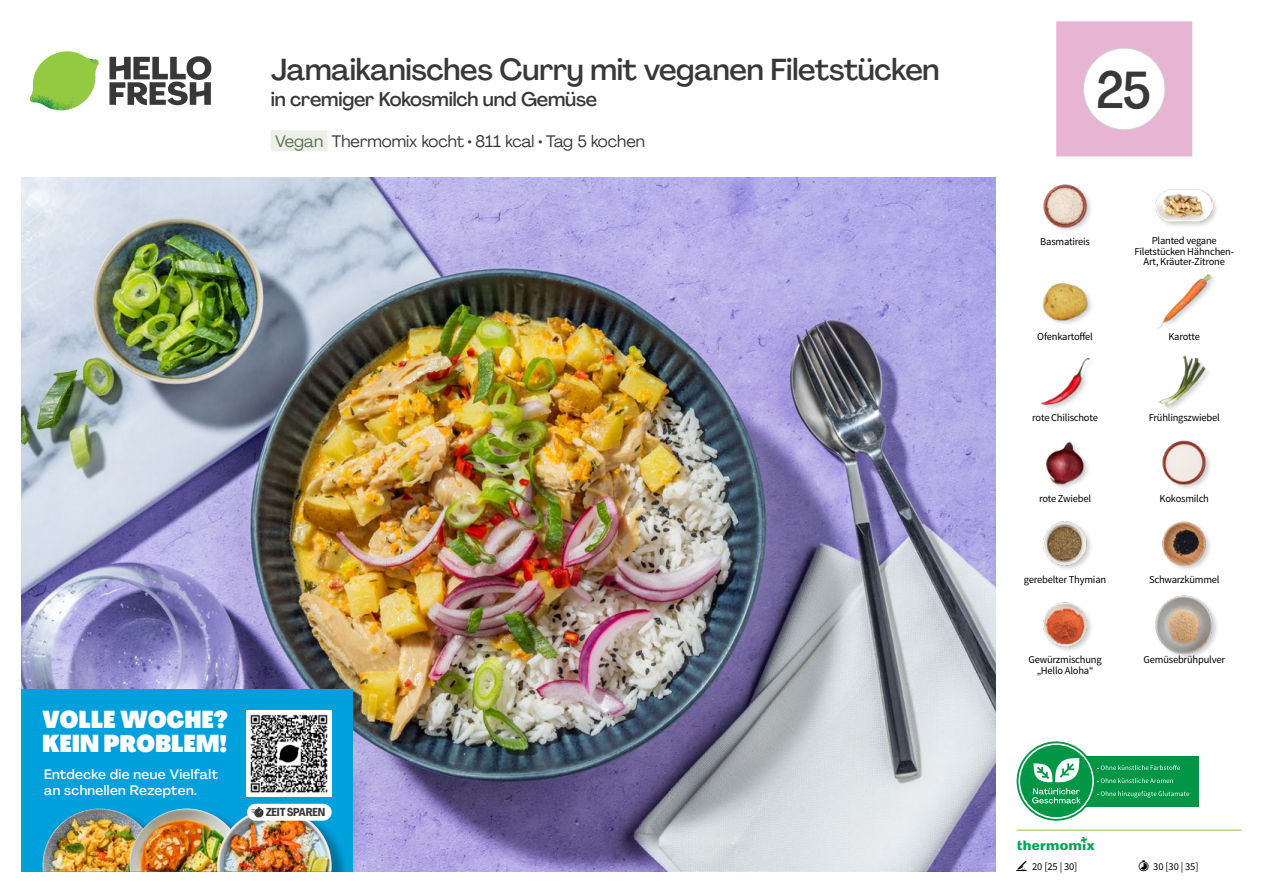
<style>
.page{position:relative;width:1263px;height:893px;background:#fff}
.page>*{position:absolute;margin:0;border:0;box-sizing:border-box;transform-origin:0 0}
.t1{font:500 51.3px "Agrandir";color:#383839;scale:.93 1}
.t2{font:500 30px "Agrandir";letter-spacing:-.01em;color:#383839}
.t3{font:900 24px/24px "Agrandir Tight";letter-spacing:.015em;color:#fff}
.t4{font:500 19.5px "Agrandir";letter-spacing:-.01em;color:#383839}
.t5{font:16.5px "Agrandir";color:#383839}
.t6{font:500 13.5px/15.8px "Agrandir";letter-spacing:.025em;color:#fff}
.t7{font:700 11.25px "Agrandir Tight";letter-spacing:-.01em;color:#383839}
.t8{font:10.5px/10.5px "Source Sans Pro";letter-spacing:-.02em;color:#000;text-align:center}
.s1{color:#58714a}
</style>
<div class="page">
<svg style="left:109px;top:56px;width:102px;height:49px"></svg>
<svg style="left:34px;top:51px;width:62px;height:41px"></svg>
<img style="left:67px;top:51px;width:32px;height:27px">
<img style="left:33px;top:74px;width:59px;height:11px">
<img style="left:30px;top:78px;width:60px;height:32px">
<img style="left:65px;top:85px;width:27px;height:25px">
<div style="left:271px;top:130px;width:57px;height:21px;background:#edf0ea"></div>
<hr style="left:1016px;top:830px;width:226px;height:1px;background:#94c942">
<div style="left:1083px;top:756px;width:116px;height:50px;background:#009645"></div>
<svg style="left:1016px;top:741px;width:173px;height:80px"></svg>
<img style="left:21px;top:177px;width:974px;height:695px">
<div style="left:1056px;top:21px;width:136px;height:135px;background:#e7b4d3"></div>
<div style="left:1083px;top:48px;width:82px;height:82px;background:#fff;border-radius:50%"></div>
<div style="left:1083px;top:48px;width:82px;height:82px;border:1px solid #d1d3d4;border-radius:50%"></div>
<img style="left:1043px;top:184px;width:48px;height:47px">
<div style="left:1155px;top:189px;width:64px;height:40px;background:#000;opacity:.2"></div>
<img style="left:1156px;top:189px;width:57px;height:36px">
<img style="left:1157px;top:274px;width:56px;height:55px">
<img style="left:1042px;top:283px;width:50px;height:41px">
<img style="left:1040px;top:358px;width:50px;height:51px">
<img style="left:1158px;top:355px;width:51px;height:55px">
<img style="left:1162px;top:521px;width:48px;height:49px">
<div style="left:1155px;top:595px;width:65px;height:65px;background:#000;opacity:.2"></div>
<img style="left:1155px;top:596px;width:58px;height:57px">
<img style="left:1043px;top:602px;width:48px;height:49px">
<img style="left:1043px;top:521px;width:48px;height:48px">
<img style="left:1045px;top:441px;width:43px;height:47px">
<img style="left:1162px;top:440px;width:48px;height:49px">
<div style="left:21px;top:689px;width:332px;height:183px;background:#00a0dc"></div>
<img style="left:43px;top:809px;width:87px;height:63px">
<img style="left:130px;top:809px;width:87px;height:63px">
<div style="left:219px;top:808px;width:126px;height:64px;background:#000;opacity:.3"></div>
<img style="left:217px;top:809px;width:115px;height:63px">
<div style="left:247px;top:804px;width:85px;height:17px;background:#fff;border-radius:8px"></div>
<svg style="left:251px;top:807px;width:12px;height:10px"></svg>
<img style="left:246px;top:711px;width:85px;height:85px">
<h2 class="t2" style="left:271px;top:51px;width:670px">Jamaikanisches Curry mit veganen Filetstücken</h2>
<h3 class="t4" style="left:271px;top:87px;width:328px">in cremiger Kokosmilch und Gemüse</h3>
<h3 class="t5" style="left:275px;top:131px;width:371px"><span class="s1">Vegan</span> Thermomix kocht • 811 kcal • Tag 5 kochen</h3>
<h3 class="t3" style="left:43px;top:708px;width:187px">VOLLE WOCHE?<br>KEIN PROBLEM!</h3>
<p class="t6" style="left:44px;top:766px;width:176px">Entdecke die neue Vielfalt an schnellen Rezepten.</p>
<p class="t7" style="left:266px;top:805px;width:61px">ZEIT SPAREN</p>
<h1 class="t1" style="left:1096px;top:58px;width:60px">25</h1>
<p class="t8" style="left:1040px;top:236px;width:51px">Basmatireis</p>
<p class="t8" style="left:1134px;top:236px;width:101px">Planted vegane<br>Filetstücken Hähnchen-<br>Art, Kräuter-Zitrone</p>
<p class="t8" style="left:1037px;top:331px;width:57px">Ofenkartoffel</p>
<p class="t8" style="left:1168px;top:331px;width:33px">Karotte</p>
<p class="t8" style="left:1032px;top:412px;width:67px">rote Chilischote</p>
<p class="t8" style="left:1149px;top:412px;width:73px">Frühlingszwiebel</p>
<p class="t8" style="left:1039px;top:493px;width:54px">rote Zwiebel</p>
<p class="t8" style="left:1159px;top:493px;width:51px">Kokosmilch</p>
<p class="t8" style="left:1024px;top:574px;width:84px">gerebelter Thymian</p>
<p class="t8" style="left:1149px;top:574px;width:72px">Schwarzkümmel</p>
<p class="t8" style="left:1028px;top:655px;width:75px">Gewürzmischung</p>
<p class="t8" style="left:1143px;top:655px;width:83px">Gemüsebrühpulver</p>
<p class="t8" style="left:1037px;top:665px;width:58px">„Hello Aloha“</p>
<p class="t8" style="left:1032px;top:861px;width:47px">20 [25 | 30]</p>
<p class="t8" style="left:1153px;top:861px;width:47px">30 [30 | 35]</p>
</div>
